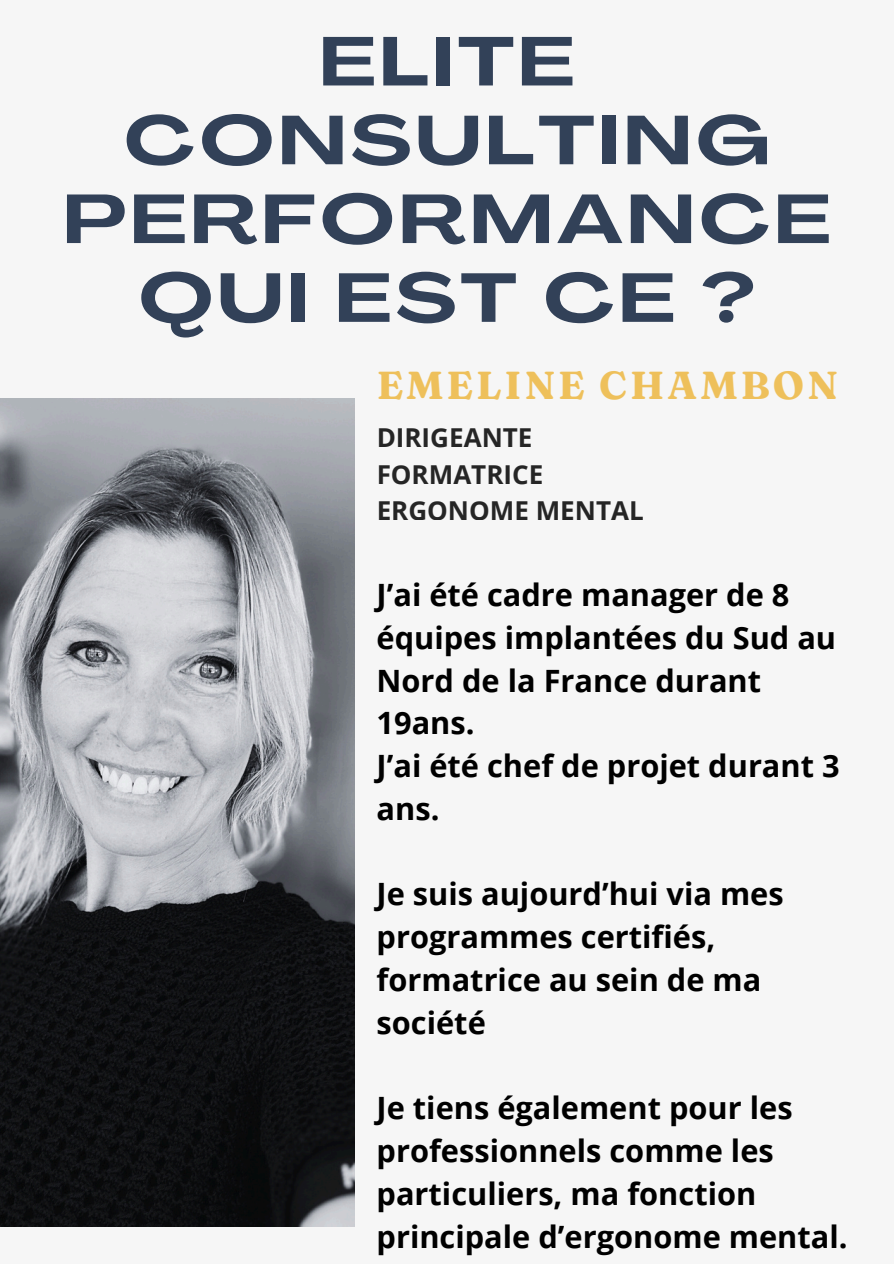
<style>
.page{position:relative;width:894px;height:1264px;background:#fff}
.page>*{position:absolute;margin:0;border:0;box-sizing:border-box;transform-origin:0 0}
.t1{font:700 68.1px/78.8px "Agrandir Grand";letter-spacing:.07em;color:#324158;text-align:center}
.t2{font:700 39px "Fraunces 9 pt";letter-spacing:.08em;color:#edb740}
.t3{font:700 30.75px/42.8px "Open Sans";color:#000}
.t4{font:700 25.95px/36px "Open Sans";color:#000}
</style>
<div class="page">
<div style="left:0;top:0;width:893px;height:1263px;background:#f6f6f6"></div>
<img style="left:0;top:398px;width:354px;height:828px">
<p class="t1" style="left:64px;top:29px;width:767px">ELITE<br>CONSULTING<br>PERFORMANCE<br>QUI EST CE ?</p>
<p class="t2" style="left:376px;top:361px;width:462px">EMELINE CHAMBON</p>
<p class="t4" style="left:376px;top:419px;width:268px">DIRIGEANTE<br>FORMATRICE<br>ERGONOME MENTAL</p>
<h1 class="t3" style="left:376px;top:572px;width:464px">J’ai été cadre manager de 8 équipes implantées du Sud au<br>Nord de la France durant<br>19ans.<br>J’ai été chef de projet durant 3 ans.</h1>
<p class="t3" style="left:376px;top:872px;width:408px">Je suis aujourd’hui via mes programmes certifiés, formatrice au sein de ma société</p>
<h2 class="t3" style="left:376px;top:1085px;width:472px">Je tiens également pour les professionnels comme les particuliers, ma fonction principale d’ergonome mental.</h2>
</div>
